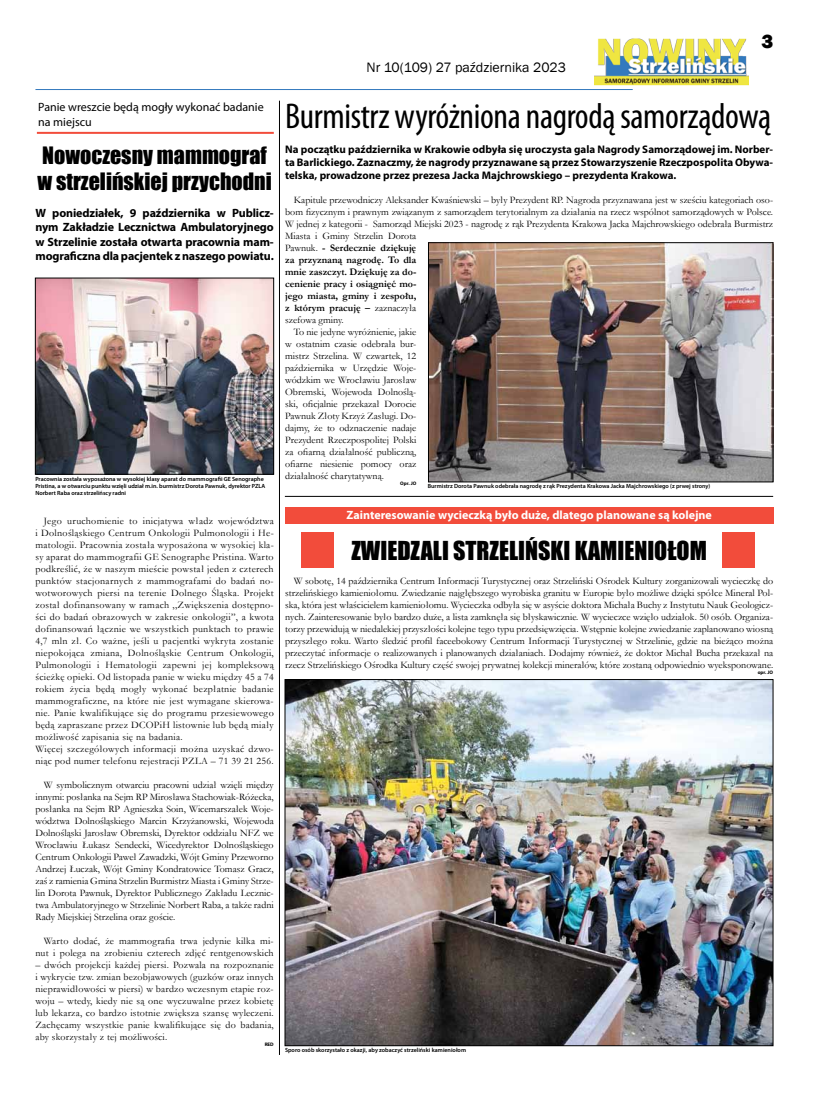
<style>
.page{position:relative;width:820px;height:1106px;background:#fff}
.page>*{position:absolute;margin:0;border:0;box-sizing:border-box;transform-origin:0 0}
.t1{font:condensed 36px "Myriad Pro";letter-spacing:-.01em;color:#000}
.t2{font:24px "Impact";color:#000}
.t3{font:22px/26.4px "Impact";color:#000}
.t4{font:800 20px "Franklin Gothic";color:#000}
.t5{font:14px "Franklin Gothic";color:#000}
.t6{font:700 12px/14.4px "Myriad Pro";letter-spacing:-.01em;color:#000;text-align:justify}
.t7{font:700 12px "Myriad Pro";color:#fff}
.t8{font:12px/14.4px "Myriad Pro";color:#000}
.t9{font:700 11px/13.2px "Myriad Pro";color:#000;text-align:justify}
.t10{font:10px/12px "Garamond";letter-spacing:.02em;color:#000;text-align:justify}
.t11{font:10px "Garamond";color:#000}
.t12{font:700 10px "Garamond";color:#000}
.t13{font:600 6px/7.2px "Myriad Pro";color:#000}
.t14{font:700 5px "Myriad Pro";color:#000}
.s1{font-weight:400}
</style>
<div class="page">
<div style="left:285px;top:508px;width:487px;height:16px;background:#f24c3b"></div>
<div style="left:301px;top:532px;width:33px;height:36px;background:#f24c3b"></div>
<div style="left:721px;top:532px;width:33px;height:36px;background:#f24c3b"></div>
<hr style="left:35px;top:89px;width:597px;height:1px;background:#3379be">
<img style="left:594px;top:38px;width:154px;height:47px">
<img style="left:430px;top:244px;width:340px;height:236px">
<div style="left:428px;top:242px;width:344px;height:240px;border:1px solid #000"></div>
<img style="left:37px;top:280px;width:235px;height:192px">
<div style="left:35px;top:278px;width:239px;height:196px;border:1px solid #000"></div>
<img style="left:287px;top:681px;width:483px;height:362px">
<hr style="left:37px;top:132px;width:237px;height:2px;background:#f24c3b">
<hr style="left:279px;top:101px;width:1px;height:953px;background:#000">
<hr style="left:285px;top:496px;width:487px;height:1px;background:#000">
<h3 class="t5" style="left:366px;top:59px;width:201px">Nr 10(109) 27 października 2023</h3>
<h3 class="t4" style="left:761px;top:28px;width:13px">3</h3>
<p class="t8" style="left:38px;top:100px;width:227px">Panie wreszcie będą mogły wykonać badanie na miejscu</p>
<h3 class="t3" style="left:37px;top:141px;width:236px">Nowoczesny mammograf w strzelińskiej przychodni</h3>
<p class="t6" style="left:35px;top:205px;width:240px">W poniedziałek, 9 października w Publicz&shy;nym Zakładzie Lecznictwa Ambulatoryjnego w Strzelinie została otwarta pracownia mam&shy;mograficzna dla pacjentek z naszego powiatu.</p>
<p class="t13" style="left:35px;top:475px;width:231px">Pracownia została wyposażona w wysokiej klasy aparat do mammografii GE Senographe<br>Pristina, a w otwarciu punktu wzięli udział m.in. burmistrz Dorota Pawnuk, dyrektor PZLA<br>Norbert Raba oraz strzelińscy radni</p>
<p class="t10" style="left:35px;top:514px;width:240px;text-align:left;text-indent:9px">Jego uruchomienie to inicjatywa władz województwa i Dolnośląskiego Centrum Onkologii Pulmonologii i He&shy;matologii. Pracownia została wyposażona w wysokiej kla&shy;sy aparat do mammografii GE Senographe Pristina. Warto podkreślić, że w naszym mieście powstał jeden z czterech punktów stacjonarnych z mammografami do badań no&shy;wotworowych piersi na terenie Dolnego Śląska. Projekt został dofinansowany w ramach ,,Zwiększenia dostępno&shy;ści do badań obrazowych w zakresie onkologii”, a kwota dofinansowań łącznie we wszystkich punktach to prawie 4,7 mln zł. Co ważne, jeśli u pacjentki wykryta zostanie niepokojąca zmiana, Dolnośląskie Centrum Onkologii, Pulmonologii i Hematologii zapewni jej kompleksową ścieżkę opieki. Od listopada panie w wieku między 45 a 74 rokiem życia będą mogły wykonać bezpłatnie badanie mammograficzne, na które nie jest wymagane skierowa&shy;nie. Panie kwalifikujące się do programu przesiewowego będą zapraszane przez DCOPiH listownie lub będą miały możliwość zapisania się na badania.<br>Więcej szczegółowych informacji można uzyskać dzwo&shy;niąc pod numer telefonu rejestracji PZLA – 71 39 21 256.</p>
<p class="t10" style="left:35px;top:778px;width:240px;text-indent:9px">W symbolicznym otwarciu pracowni udział wzięli między innymi: posłanka na Sejm RP Mirosława Stachowiak-Różecka, posłanka na Sejm RP Agnieszka Soin, Wicemarszałek Woje&shy;wództwa Dolnośląskiego Marcin Krzyżanowski, Wojewoda Dolnośląski Jarosław Obremski, Dyrektor oddziału NFZ we Wrocławiu Łukasz Sendecki, Wicedyrektor Dolnośląskiego Centrum Onkologii Paweł Zawadzki, Wójt Gminy Przeworno Andrzej Łuczak, Wójt Gminy Kondratowice Tomasz Gracz, zaś z ramienia Gmina Strzelin Burmistrz Miasta i Gminy Strze&shy;lin Dorota Pawnuk, Dyrektor Publicznego Zakładu Lecznic&shy;twa Ambulatoryjnego w Strzelinie Norbert Raba, a także radni Rady Miejskiej Strzelina oraz goście.</p>
<p class="t10" style="left:35px;top:934px;width:240px;text-align:right">Warto dodać, że mammografia trwa jedynie kilka mi&shy;nut i polega na zrobieniu czterech zdjęć rentgenowskich</p>
<p class="t10" style="left:35px;top:958px;width:240px">– dwóch projekcji każdej piersi. Pozwala na rozpoznanie i wykrycie tzw. zmian bezobjawowych (guzków oraz innych nieprawidłowości w piersi) w bardzo wczesnym etapie roz&shy;woju – wtedy, kiedy nie są one wyczuwalne przez kobietę lub lekarza, co bardzo istotnie zwiększa szansę wyleczeni.<br>Zachęcamy wszystkie panie kwalifikujące się do badania, aby skorzystały z tej możliwości.</p>
<p class="t14" style="left:264px;top:1041px;width:11px">RED</p>
<h1 class="t1" style="left:285px;top:94px;width:487px">Burmistrz wyróżniona nagrodą samorządową</h1>
<p class="t9" style="left:285px;top:142px;width:489px">Na początku października w Krakowie odbyła się uroczysta gala Nagrody Samorządowej im. Norber&shy;ta Barlickiego. Zaznaczmy, że nagrody przyznawane są przez Stowarzyszenie Rzeczpospolita Obywa&shy;telska, prowadzone przez prezesa Jacka Majchrowskiego – prezydenta Krakowa.</p>
<p class="t11" style="left:293px;top:193px;width:481px">Kapitule przewodniczy Aleksander Kwaśniewski – były Prezydent RP. Nagroda przyznawana jest w sześciu kategoriach oso-</p>
<p class="t11" style="left:285px;top:205px;width:489px">bom fizycznym i prawnym związanym z samorządem terytorialnym za działania na rzecz wspólnot samorządowych w Polsce.</p>
<p class="t11" style="left:285px;top:217px;width:489px">W jednej z kategorii - Samorząd Miejski 2023 - nagrodę z rąk Prezydenta Krakowa Jacka Majchrowskiego odebrała Burmistrz</p>
<p class="t11" style="left:285px;top:229px;width:133px">Miasta i Gminy Strzelin Dorota</p>
<p class="t12" style="left:285px;top:241px;width:133px"><span class="s1">Pawnuk.</span> - Serdecznie dziękuję</p>
<p class="t12" style="left:285px;top:253px;width:133px">za przyznaną nagrodę. To dla</p>
<p class="t12" style="left:285px;top:265px;width:133px">mnie zaszczyt. Dziękuję za do-</p>
<p class="t12" style="left:285px;top:277px;width:133px">cenienie pracy i osiągnięć mo-</p>
<p class="t12" style="left:285px;top:289px;width:133px">jego miasta, gminy i zespołu,</p>
<p class="t12" style="left:285px;top:301px;width:133px">z którym pracuję – <span class="s1">zaznaczyła</span></p>
<p class="t11" style="left:285px;top:313px;width:60px">szefowa gminy.</p>
<p class="t11" style="left:293px;top:325px;width:124px">To nie jedyne wyróżnienie, jakie</p>
<p class="t11" style="left:285px;top:337px;width:133px">w ostatnim czasie odebrała bur-</p>
<p class="t11" style="left:285px;top:349px;width:133px">mistrz Strzelina. W czwartek, 12</p>
<p class="t11" style="left:285px;top:361px;width:133px">października w Urzędzie Woje-</p>
<p class="t11" style="left:285px;top:373px;width:133px">wódzkim we Wrocławiu Jarosław</p>
<p class="t11" style="left:285px;top:385px;width:133px">Obremski, Wojewoda Dolnoślą-</p>
<p class="t11" style="left:285px;top:397px;width:133px">ski, oficjalnie przekazał Dorocie</p>
<p class="t11" style="left:285px;top:409px;width:133px">Pawnuk Złoty Krzyż Zasługi. Do-</p>
<p class="t11" style="left:285px;top:421px;width:133px">dajmy, że to odznaczenie nadaje</p>
<p class="t11" style="left:285px;top:433px;width:133px">Prezydent Rzeczpospolitej Polski</p>
<p class="t11" style="left:285px;top:445px;width:133px">za ofiarną działalność publiczną,</p>
<p class="t11" style="left:285px;top:457px;width:133px">ofiarne niesienie pomocy oraz</p>
<p class="t11" style="left:285px;top:469px;width:100px">działalność charytatywną.</p>
<p class="t14" style="left:400px;top:480px;width:18px">Opr. JO</p>
<p class="t13" style="left:427px;top:482px;width:284px">Burmistrz Dorota Pawnuk odebrała nagrodę z rąk Prezydenta Krakowa Jacka Majchrowskiego (z prwej strony)</p>
<p class="t7" style="left:346px;top:507px;width:367px">Zainteresowanie wycieczką było duże, dlatego planowane są kolejne</p>
<h2 class="t2" style="left:351px;top:532px;width:357px">ZWIEDZALI STRZELIŃSKI KAMIENIOŁOM</h2>
<p class="t10" style="left:285px;top:574px;width:489px;text-indent:8px">W sobotę, 14 października Centrum Informacji Turystycznej oraz Strzeliński Ośrodek Kultury zorganizowali wycieczkę do strzelińskiego kamieniołomu. Zwiedzanie najgłębszego wyrobiska granitu w Europie było możliwe dzięki spółce Mineral Pol&shy;ska, która jest właścicielem kamieniołomu. Wycieczka odbyła się w asyście doktora Michała Buchy z Instytutu Nauk Geologicz&shy;nych. Zainteresowanie było bardzo duże, a lista zamknęła się błyskawicznie. W wycieczce wzięło udziałok. 50 osób. Organiza&shy;torzy przewidują w niedalekiej przyszłości kolejne tego typu przedsięwzięcia. Wstępnie kolejne zwiedzanie zaplanowano wiosną przyszłego roku. Warto śledzić profil faceebokowy Centrum Informacji Turystycznej w Strzelinie, gdzie na bieżąco można przeczytać informacje o realizowanych i planowanych działaniach. Dodajmy również, że doktor Michał Bucha przekazał na rzecz Strzelińskiego Ośrodka Kultury część swojej prywatnej kolekcji minerałów, które zostaną odpowiednio wyeksponowane.</p>
<p class="t14" style="left:757px;top:669px;width:17px">opr. JO</p>
<p class="t13" style="left:285px;top:1046px;width:182px">Sporo osób skorzystało z okazji, aby zobaczyć strzeliński kamieniołom</p>
</div>
